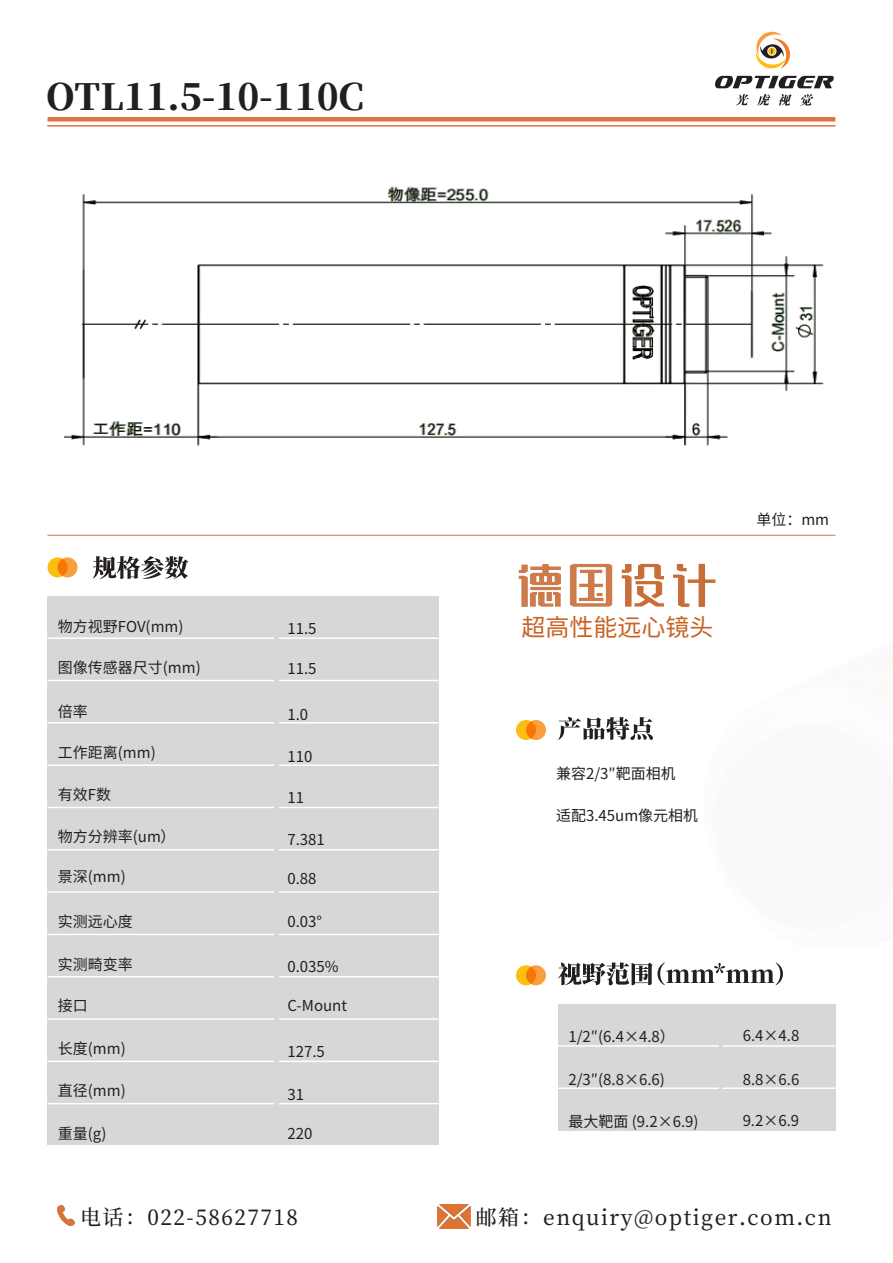
<style>
.page{position:relative;width:893px;height:1263px;background:#fff}
.page>*{position:absolute;margin:0;border:0;box-sizing:border-box;transform-origin:0 0}
.t1{font:800 36px "Source Han Serif SC";color:#231f20}
.t2{font:24px "Source Han Sans CN";color:#c86122}
.t3{font:500 21px "Source Han Serif CN";letter-spacing:.07em;color:#221e1f}
.t4{font:15px "Source Han Sans SC";color:#231f20}
</style>
<div class="page">
<svg style="left:755px;top:31px;width:35px;height:38px"></svg>
<svg style="left:715px;top:76px;width:119px;height:12px"></svg>
<svg style="left:736px;top:94px;width:13px;height:11px"></svg>
<svg style="left:757px;top:94px;width:13px;height:12px"></svg>
<svg style="left:778px;top:94px;width:13px;height:12px"></svg>
<svg style="left:799px;top:94px;width:14px;height:12px"></svg>
<div style="left:48px;top:117px;width:787px;height:5px;background:#dd7442"></div>
<svg style="left:93px;top:556px;width:95px;height:23px"></svg>
<svg style="left:558px;top:717px;width:95px;height:23px"></svg>
<div style="left:516px;top:720px;width:20px;height:20px;background:#fdbe12;border-radius:50%"></div>
<svg style="left:526px;top:720px;width:20px;height:20px"></svg>
<div style="left:48px;top:557px;width:20px;height:20px;background:#fdbe12;border-radius:50%"></div>
<svg style="left:58px;top:557px;width:20px;height:20px"></svg>
<svg style="left:558px;top:962px;width:225px;height:23px"></svg>
<div style="left:516px;top:965px;width:20px;height:20px;background:#fdbe12;border-radius:50%"></div>
<svg style="left:526px;top:965px;width:20px;height:20px"></svg>
<div style="left:48px;top:596px;width:391px;height:549px;background:#d6d7d9"></div>
<hr style="left:48px;top:637px;width:226px;height:2px;background:#fff">
<hr style="left:48px;top:680px;width:226px;height:1px;background:#fff">
<hr style="left:48px;top:722px;width:226px;height:2px;background:#fff">
<hr style="left:48px;top:764px;width:226px;height:2px;background:#fff">
<hr style="left:48px;top:807px;width:226px;height:1px;background:#fff">
<hr style="left:48px;top:849px;width:226px;height:1px;background:#fff">
<hr style="left:48px;top:891px;width:226px;height:2px;background:#fff">
<hr style="left:48px;top:934px;width:226px;height:1px;background:#fff">
<hr style="left:48px;top:976px;width:226px;height:1px;background:#fff">
<hr style="left:48px;top:1018px;width:226px;height:2px;background:#fff">
<hr style="left:48px;top:1060px;width:226px;height:2px;background:#fff">
<hr style="left:48px;top:1103px;width:226px;height:1px;background:#fff">
<hr style="left:279px;top:637px;width:160px;height:2px;background:#fff">
<hr style="left:279px;top:680px;width:160px;height:1px;background:#fff">
<hr style="left:279px;top:722px;width:160px;height:2px;background:#fff">
<hr style="left:279px;top:764px;width:160px;height:2px;background:#fff">
<hr style="left:279px;top:807px;width:160px;height:1px;background:#fff">
<hr style="left:279px;top:849px;width:160px;height:1px;background:#fff">
<hr style="left:279px;top:891px;width:160px;height:2px;background:#fff">
<hr style="left:279px;top:934px;width:160px;height:1px;background:#fff">
<hr style="left:279px;top:976px;width:160px;height:1px;background:#fff">
<hr style="left:279px;top:1018px;width:160px;height:2px;background:#fff">
<hr style="left:279px;top:1060px;width:160px;height:2px;background:#fff">
<hr style="left:279px;top:1103px;width:160px;height:1px;background:#fff">
<div style="left:558px;top:1004px;width:277px;height:126px;background:#d6d7d9"></div>
<hr style="left:558px;top:1045px;width:161px;height:2px;background:#fff">
<hr style="left:558px;top:1087px;width:161px;height:2px;background:#fff">
<hr style="left:722px;top:1045px;width:113px;height:2px;background:#fff">
<hr style="left:722px;top:1087px;width:113px;height:2px;background:#fff">
<hr style="left:48px;top:535px;width:787px;height:1px;background:#dd7442">
<hr style="left:48px;top:125px;width:787px;height:1px;background:#dd7442">
<img style="left:518px;top:563px;width:198px;height:43px">
<img style="left:57px;top:1205px;width:18px;height:21px">
<img style="left:437px;top:1204px;width:33px;height:25px">
<img style="left:63px;top:186px;width:761px;height:260px">
<p class="t1" style="left:46px;top:77px;width:320px">OTL11.5-10-110C</p>
<p class="t4" style="left:58px;top:618px;width:127px">物方视野FOV(mm)</p>
<p class="t4" style="left:58px;top:659px;width:144px">图像传感器尺寸(mm)</p>
<p class="t4" style="left:58px;top:703px;width:31px">倍率</p>
<p class="t4" style="left:287px;top:620px;width:31px">11.5</p>
<p class="t4" style="left:287px;top:660px;width:31px">11.5</p>
<p class="t4" style="left:287px;top:706px;width:22px">1.0</p>
<p class="t4" style="left:58px;top:744px;width:99px">工作距离(mm)</p>
<p class="t4" style="left:287px;top:748px;width:26px">110</p>
<p class="t4" style="left:58px;top:786px;width:55px">有效F数</p>
<p class="t4" style="left:58px;top:828px;width:119px">物方分辨率(um）</p>
<p class="t4" style="left:58px;top:868px;width:69px">景深(mm)</p>
<p class="t4" style="left:58px;top:913px;width:76px">实测远心度</p>
<p class="t4" style="left:58px;top:956px;width:76px">实测畸变率</p>
<p class="t4" style="left:58px;top:997px;width:31px">接口</p>
<p class="t4" style="left:58px;top:1040px;width:69px">长度(mm)</p>
<p class="t4" style="left:58px;top:1081px;width:69px">直径(mm)</p>
<p class="t4" style="left:58px;top:1125px;width:50px">重量(g)</p>
<p class="t4" style="left:287px;top:789px;width:18px">11</p>
<p class="t4" style="left:287px;top:831px;width:39px">7.381</p>
<p class="t4" style="left:287px;top:870px;width:31px">0.88</p>
<p class="t4" style="left:287px;top:913px;width:36px">0.03°</p>
<p class="t4" style="left:287px;top:958px;width:53px">0.035%</p>
<p class="t4" style="left:287px;top:997px;width:61px">C-Mount</p>
<p class="t4" style="left:287px;top:1043px;width:39px">127.5</p>
<p class="t4" style="left:287px;top:1086px;width:18px">31</p>
<p class="t4" style="left:287px;top:1125px;width:26px">220</p>
<p class="t3" style="left:80px;top:1205px;width:220px">电话：022-58627718</p>
<p class="t2" style="left:521px;top:613px;width:193px">超高性能远心镜头</p>
<p class="t4" style="left:756px;top:511px;width:74px">单位：mm</p>
<p class="t4" style="left:556px;top:765px;width:121px">兼容2/3″靶面相机</p>
<p class="t4" style="left:556px;top:807px;width:144px">适配3.45um像元相机</p>
<p class="t4" style="left:568px;top:1027px;width:108px">1/2″(6.4×4.8）</p>
<p class="t4" style="left:568px;top:1071px;width:98px">2/3″(8.8×6.6)</p>
<p class="t4" style="left:743px;top:1027px;width:58px">6.4×4.8</p>
<p class="t4" style="left:743px;top:1071px;width:58px">8.8×6.6</p>
<p class="t4" style="left:568px;top:1113px;width:132px">最大靶面 (9.2×6.9)</p>
<p class="t4" style="left:743px;top:1112px;width:58px">9.2×6.9</p>
<p class="t3" style="left:476px;top:1206px;width:357px">邮箱：enquiry@optiger.com.cn</p>
</div>
